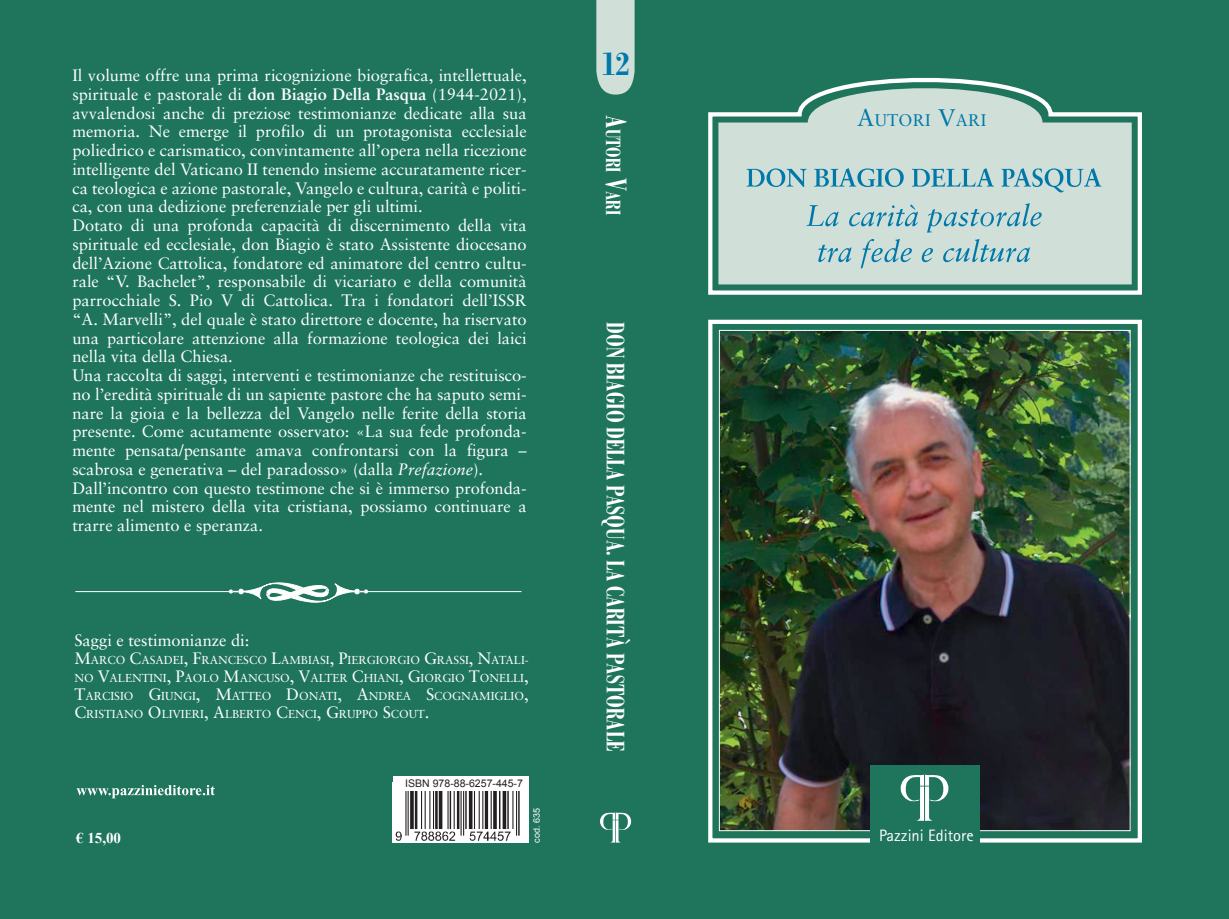
<style>
.page{position:relative;width:1229px;height:919px;background:#fff}
.page>*{position:absolute;margin:0;border:0;box-sizing:border-box;transform-origin:0 0}
.t1{font:700 condensed 36px "Bodoni";color:#0078aa}
.t2{font:700 condensed 27px "Bodoni";color:#fff;scale:.85 1}
.t3{font:700 condensed 22.05px "Bodoni";color:#fff;scale:.85 1}
.t4{font:16.8px "Sabon LT";letter-spacing:.015em;color:#0078aa}
.t5{font:16.5px/18.8px "Sabon LT";color:#fff}
.t6{font:16.5px "Rotis Sans Serif";color:#fff}
.t7{font:700 15px "Times New Roman";color:#fff}
.t8{font:11.55px/18px "Sabon LT";color:#fff;text-align:justify}
.t9{font:10.5px "Arial";color:#231f20}
.t10{font:9px "Arial";color:#fff}
.s1{font-weight:700}
.s2{font-style:italic}
.s3{font-size:16.5px}
.s4{font-size:31.5px}
.s5{font-size:24px}
</style>
<div class="page">
<div style="left:588px;top:0;width:641px;height:918px;background:#1e755b"></div>
<div style="left:0;top:0;width:593px;height:918px;background:#1e755b"></div>
<img style="left:721px;top:332px;width:407px;height:497px">
<svg style="left:596px;top:0;width:39px;height:95px;background:#c3d8cf"></svg>
<svg style="left:708px;top:77px;width:434px;height:218px"></svg>
<svg style="left:718px;top:88px;width:414px;height:196px;background:#bcd4ca"></svg>
<div style="left:708px;top:320px;width:434px;height:522px;border:4px solid #fff"></div>
<div style="left:870px;top:765px;width:110px;height:85px;background:#1e755b"></div>
<svg style="left:900px;top:774px;width:49px;height:46px"></svg>
<svg style="left:76px;top:785px;width:139px;height:13px"></svg>
<hr style="left:368px;top:591px;width:153px;height:1px;background:#fff">
<svg style="left:229px;top:582px;width:139px;height:20px"></svg>
<hr style="left:75px;top:591px;width:155px;height:1px;background:#fff">
<svg style="left:600px;top:812px;width:32px;height:30px"></svg>
<div style="left:393px;top:776px;width:136px;height:66px;background:#fff"></div>
<img style="left:395px;top:791px;width:125px;height:50px">
<svg style="left:818px;top:239px;width:212px;height:29px;background:#b0d0d0"></svg>
<svg style="left:806px;top:203px;width:236px;height:30px;background:#b1d0d1"></svg>
<svg style="left:747px;top:168px;width:354px;height:24px;background:#9dc6cc"></svg>
<p class="t5" style="left:72px;top:66px;width:456px">Il volume offre una prima ricognizione biografica, intellettuale, spirituale e pastorale di <span class="s1">don Biagio Della Pasqua</span> (1944-2021), avvalendosi anche di preziose testimonianze dedicate alla sua memoria. Ne emerge il profilo di un protagonista ecclesiale poliedrico e carismatico, convintamente all’opera nella ricezione intelligente del Vaticano II tenendo insieme accuratamente ricer&shy;ca teologica e azione pastorale, Vangelo e cultura, carità e politi&shy;ca, con una dedizione preferenziale per gli ultimi.<br>Dotato di una profonda capacità di discernimento della vita spirituale ed ecclesiale, don Biagio è stato Assistente diocesano dell’Azione Cattolica, fondatore ed animatore del centro cultu&shy;rale “V. Bachelet”, responsabile di vicariato e della comunità parrocchiale S. Pio V di Cattolica. Tra i fondatori dell’ISSR “A. Marvelli”, del quale è stato direttore e docente, ha riservato una particolare attenzione alla formazione teologica dei laici nella vita della Chiesa.<br>Una raccolta di saggi, interventi e testimonianze che restituisco&shy;no l’eredità spirituale di un sapiente pastore che ha saputo semi&shy;nare la gioia e la bellezza del Vangelo nelle ferite della storia presente. Come acutamente osservato: «La sua fede profonda&shy;mente pensata/pensante amava confrontarsi con la figura – scabrosa e generativa – del paradosso» (dalla <span class="s2">Prefazione</span>).<br>Dall’incontro con questo testimone che si è immerso profonda&shy;mente nel mistero della vita cristiana, possiamo continuare a trarre alimento e speranza.</p>
<p class="t5" style="left:74px;top:630px;width:177px">Saggi e testimonianze di:</p>
<p class="t8" style="left:74px;top:650px;width:456px"><span class="s3">M</span>ARCO <span class="s3">C</span>ASADEI<span class="s3">, F</span>RANCESCO <span class="s3">L</span>AMBIASI<span class="s3">, P</span>IERGIORGIO <span class="s3">G</span>RASSI<span class="s3">, N</span>ATALI-NO <span class="s3">V</span>ALENTINI<span class="s3">, P</span>AOLO <span class="s3">M</span>ANCUSO<span class="s3">, V</span>ALTER <span class="s3">C</span>HIANI<span class="s3">, G</span>IORGIO <span class="s3">T</span>ONELLI<span class="s3">, T</span>ARCISIO <span class="s3">G</span>IUNGI<span class="s3">, M</span>ATTEO <span class="s3">D</span>ONATI<span class="s3">, A</span>NDREA <span class="s3">S</span>COGNAMIGLIO<span class="s3">, C</span>RISTIANO <span class="s3">O</span>LIVIERI<span class="s3">, A</span>LBERTO <span class="s3">C</span>ENCI<span class="s3">, G</span>RUPPO <span class="s3">S</span>COUT<span class="s3">.</span></p>
<p class="t7" style="left:76px;top:827px;width:47px">€ 15,00</p>
<p class="t9" style="left:405px;top:776px;width:119px">ISBN 978-88-6257-445-7</p>
<p class="t10" style="left:531px;top:842px;width:36px;rotate:-90deg">cod. 635</p>
<h1 class="t1" style="left:602px;top:44px;width:30px">12</h1>
<h3 class="t3" style="left:625px;top:115px;width:119px;rotate:90deg"><span class="s4">A</span>UTORI <span class="s4">V</span>ARI</h3>
<h2 class="t2" style="left:630px;top:322px;width:506px;rotate:90deg">DON BIAGIO DELLA PASQUA. LA CARITÀ PASTORALE</h2>
<p class="t4" style="left:857px;top:110px;width:131px"><span class="s5">A</span>UTORI <span class="s5">V</span>ARI</p>
<p class="t6" style="left:879px;top:825px;width:96px">Pazzini Editore</p>
</div>
